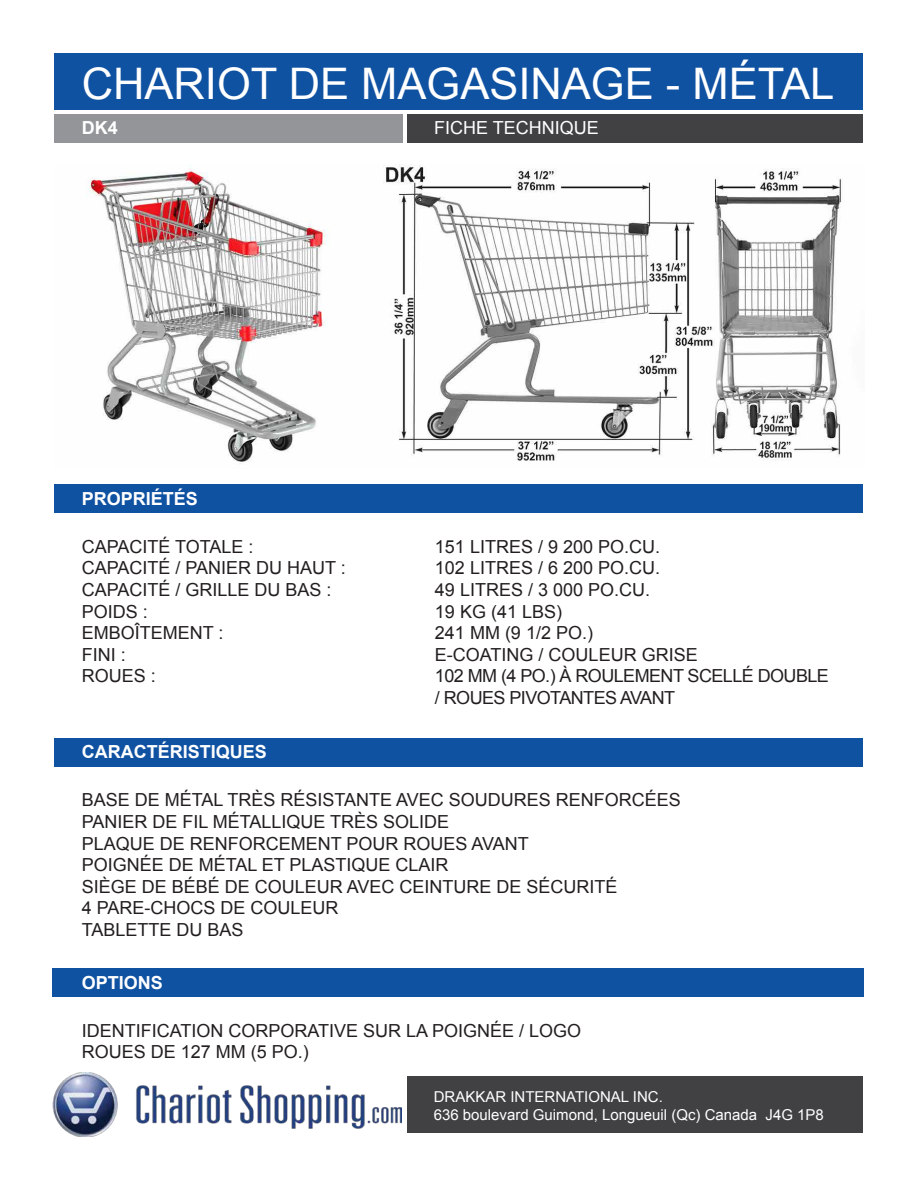
<style>
.page{position:relative;width:918px;height:1188px;background:#fff}
.page>*{position:absolute;margin:0;border:0;box-sizing:border-box;transform-origin:0 0}
.t1{font:43.5px "Arial";color:#fff}
.t2{font:18px/21.6px "Arial";color:#231f20}
.t3{font:18px/21.6px "Arial";letter-spacing:-.03em;color:#231f20}
.t4{font:700 18px "Arial";color:#fff}
.t5{font:18px "Arial";color:#fff}
.t6{font:15px/18px "Arial";color:#fff}
</style>
<div class="page">
<div style="left:54px;top:53px;width:809px;height:57px;background:#1052a2"></div>
<div style="left:407px;top:1076px;width:456px;height:57px;background:#414042"></div>
<div style="left:407px;top:114px;width:456px;height:28px;background:#414042"></div>
<div style="left:54px;top:114px;width:349px;height:28px;background:#939598"></div>
<div style="left:54px;top:484px;width:809px;height:29px;background:#1052a2"></div>
<div style="left:54px;top:738px;width:809px;height:28px;background:#1052a2"></div>
<div style="left:53px;top:968px;width:811px;height:29px;background:#1052a2"></div>
<img style="left:53px;top:1073px;width:348px;height:64px">
<img style="left:87px;top:165px;width:755px;height:299px">
<h1 class="t1" style="left:82px;top:56px;width:754px">CHARIOT DE MAGASINAGE - MÉTAL</h1>
<p class="t4" style="left:82px;top:116px;width:37px">DK4</p>
<p class="t4" style="left:82px;top:486px;width:118px">PROPRIÉTÉS</p>
<p class="t5" style="left:434px;top:116px;width:166px">FICHE TECHNIQUE</p>
<p class="t2" style="left:82px;top:536px;width:173px">CAPACITÉ TOTALE :</p>
<p class="t2" style="left:435px;top:536px;width:227px">151 LITRES / 9 200 PO.CU.</p>
<p class="t2" style="left:82px;top:558px;width:266px">CAPACITÉ / PANIER DU HAUT :</p>
<p class="t2" style="left:435px;top:558px;width:227px">102 LITRES / 6 200 PO.CU.</p>
<p class="t2" style="left:82px;top:579px;width:251px">CAPACITÉ / GRILLE DU BAS :</p>
<p class="t2" style="left:435px;top:579px;width:217px">49 LITRES / 3 000 PO.CU.</p>
<p class="t2" style="left:82px;top:601px;width:68px">POIDS :</p>
<p class="t2" style="left:435px;top:601px;width:129px">19 KG (41 LBS)</p>
<p class="t2" style="left:82px;top:622px;width:143px">EMBOÎTEMENT :</p>
<p class="t2" style="left:435px;top:622px;width:160px">241 MM (9 1/2 PO.)</p>
<p class="t2" style="left:82px;top:644px;width:46px">FINI :</p>
<p class="t2" style="left:435px;top:644px;width:264px">E-COATING / COULEUR GRISE</p>
<p class="t2" style="left:82px;top:666px;width:76px">ROUES :</p>
<p class="t3" style="left:435px;top:666px;width:396px">102 MM (4 PO.) À ROULEMENT SCELLÉ DOUBLE / ROUES PIVOTANTES AVANT</p>
<p class="t4" style="left:82px;top:740px;width:187px">CARACTÉRISTIQUES</p>
<p class="t2" style="left:82px;top:789px;width:601px">BASE DE MÉTAL TRÈS RÉSISTANTE AVEC SOUDURES RENFORCÉES PANIER DE FIL MÉTALLIQUE TRÈS SOLIDE<br>PLAQUE DE RENFORCEMENT POUR ROUES AVANT<br>POIGNÉE DE MÉTAL ET PLASTIQUE CLAIR<br>SIÈGE DE BÉBÉ DE COULEUR AVEC CEINTURE DE SÉCURITÉ<br>4 PARE-CHOCS DE COULEUR<br>TABLETTE DU BAS</p>
<p class="t4" style="left:82px;top:970px;width:83px">OPTIONS</p>
<p class="t2" style="left:82px;top:1020px;width:501px">IDENTIFICATION CORPORATIVE SUR LA POIGNÉE / LOGO<br>ROUES DE 127 MM (5 PO.)</p>
<p class="t6" style="left:434px;top:1088px;width:392px">DRAKKAR INTERNATIONAL INC.<br>636 boulevard Guimond, Longueuil (Qc) Canada J4G 1P8</p>
</div>
